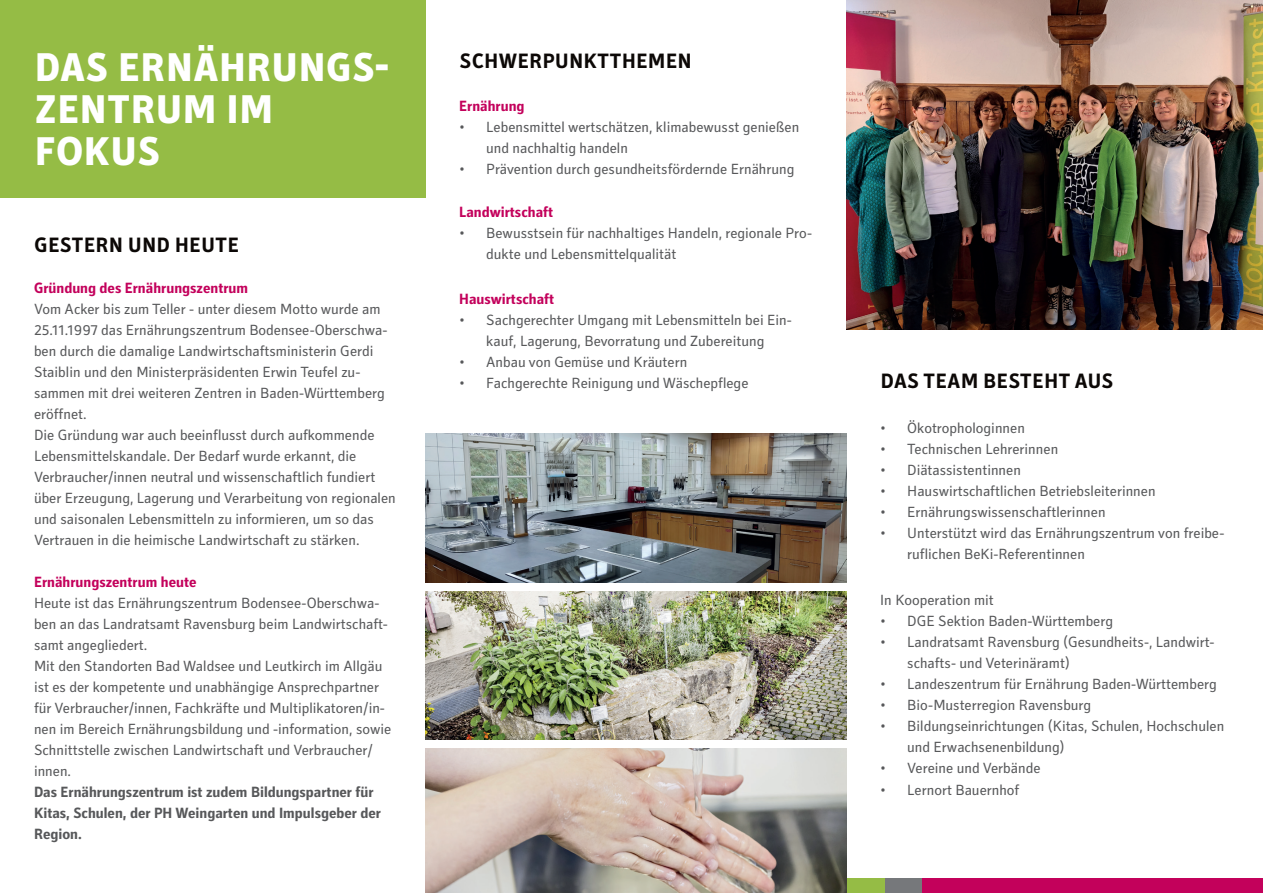
<style>
.page{position:relative;width:1263px;height:893px;background:#fff}
.page>*{position:absolute;margin:0;border:0;box-sizing:border-box;transform-origin:0 0}
.t1{font:800 40.5px/42px "Secca";letter-spacing:.03em;color:#fff}
.t2{font:700 21px "Secca";letter-spacing:.03em;color:#0c0806}
.t3{font:15px/21px "Secca";color:#57585a}
.t4{font:700 15px/21px "Secca";color:#57585a}
.t5{font:700 15px "Secca";color:#c3015b}
</style>
<div class="page">
<div style="left:0;top:0;width:425px;height:198px;background:#95bc45"></div>
<div style="left:884px;top:878px;width:38px;height:15px;background:#76787b"></div>
<div style="left:922px;top:878px;width:341px;height:15px;background:#c3015b"></div>
<div style="left:846px;top:878px;width:38px;height:15px;background:#95bc45"></div>
<img style="left:425px;top:434px;width:421px;height:148px">
<img style="left:425px;top:591px;width:421px;height:149px">
<img style="left:425px;top:748px;width:421px;height:145px">
<img style="left:846px;top:0;width:417px;height:329px">
<h1 class="t1" style="left:35px;top:48px;width:356px">DAS ERNÄHRUNGS-<br>ZENTRUM IM<br>FOKUS</h1>
<h2 class="t2" style="left:35px;top:232px;width:206px">GESTERN UND HEUTE</h2>
<p class="t5" style="left:34px;top:279px;width:216px">Gründung des Ernährungszentrum</p>
<p class="t3" style="left:34px;top:299px;width:363px">Vom Acker bis zum Teller - unter diesem Motto wurde am 25.11.1997 das Ernährungszentrum Bodensee-Oberschwa&shy;ben durch die damalige Landwirtschaftsministerin Gerdi Staiblin und den Ministerpräsidenten Erwin Teufel zu&shy;sammen mit drei weiteren Zentren in Baden-Württemberg eröffnet.<br>Die Gründung war auch beeinflusst durch aufkommende Lebensmittelskandale. Der Bedarf wurde erkannt, die Verbraucher/innen neutral und wissenschaftlich fundiert über Erzeugung, Lagerung und Verarbeitung von regionalen und saisonalen Lebensmitteln zu informieren, um so das Vertrauen in die heimische Landwirtschaft zu stärken.</p>
<p class="t5" style="left:34px;top:573px;width:164px">Ernährungszentrum heute</p>
<p class="t3" style="left:34px;top:593px;width:359px">Heute ist das Ernährungszentrum Bodensee-Oberschwa&shy;ben an das Landratsamt Ravensburg beim Landwirtschaft&shy;samt angegliedert.<br>Mit den Standorten Bad Waldsee und Leutkirch im Allgäu ist es der kompetente und unabhängige Ansprechpartner für Verbraucher/innen, Fachkräfte und Multiplikatoren/in&shy;nen im Bereich Ernährungsbildung und -information, sowie Schnittstelle zwischen Landwirtschaft und Verbraucher/ innen.</p>
<p class="t4" style="left:34px;top:782px;width:348px">Das Ernährungszentrum ist zudem Bildungspartner für<br>Kitas, Schulen, der PH Weingarten und Impulsgeber der<br>Region.</p>
<h2 class="t2" style="left:460px;top:49px;width:233px">SCHWERPUNKTTHEMEN</h2>
<p class="t5" style="left:459px;top:97px;width:67px">Ernährung</p>
<p class="t3" style="left:486px;top:117px;width:315px;text-indent:-27px">• Lebensmittel wertschätzen, klimabewusst genießen und nachhaltig handeln</p>
<p class="t3" style="left:459px;top:159px;width:337px">• Prävention durch gesundheitsfördernde Ernährung</p>
<p class="t5" style="left:459px;top:203px;width:95px">Landwirtschaft</p>
<p class="t3" style="left:486px;top:222px;width:327px;text-indent:-27px">• Bewusstsein für nachhaltiges Handeln, regionale Pro&shy;dukte und Lebensmittelqualität</p>
<p class="t5" style="left:459px;top:290px;width:96px">Hauswirtschaft</p>
<p class="t3" style="left:459px;top:309px;width:334px;text-align:center">• Sachgerechter Umgang mit Lebensmitteln bei Ein&shy;kauf, Lagerung, Bevorratung und Zubereitung</p>
<p class="t3" style="left:459px;top:351px;width:230px">• Anbau von Gemüse und Kräutern</p>
<p class="t3" style="left:459px;top:372px;width:291px">• Fachgerechte Reinigung und Wäschepflege</p>
<h2 class="t2" style="left:881px;top:368px;width:234px">DAS TEAM BESTEHT AUS</h2>
<p class="t3" style="left:880px;top:418px;width:146px">• Ökotrophologinnen</p>
<p class="t3" style="left:880px;top:439px;width:179px">• Technischen Lehrerinnen</p>
<p class="t3" style="left:880px;top:460px;width:142px">• Diätassistentinnen</p>
<p class="t3" style="left:880px;top:481px;width:277px">• Hauswirtschaftlichen Betriebsleiterinnen</p>
<p class="t3" style="left:880px;top:502px;width:227px">• Ernährungswissenschaftlerinnen</p>
<p class="t3" style="left:907px;top:523px;width:319px;text-indent:-27px">• Unterstützt wird das Ernährungszentrum von freibe&shy;ruflichen BeKi-Referentinnen</p>
<p class="t3" style="left:880px;top:590px;width:115px">In Kooperation mit</p>
<p class="t3" style="left:880px;top:611px;width:234px">• DGE Sektion Baden-Württemberg</p>
<p class="t3" style="left:907px;top:632px;width:309px;text-indent:-27px">• Landratsamt Ravensburg (Gesundheits-, Landwirt&shy;schafts- und Veterinäramt)</p>
<p class="t3" style="left:880px;top:674px;width:338px">• Landeszentrum für Ernährung Baden-Württemberg</p>
<p class="t3" style="left:880px;top:695px;width:212px">• Bio-Musterregion Ravensburg</p>
<p class="t3" style="left:907px;top:716px;width:319px;text-indent:-27px">• Bildungseinrichtungen (Kitas, Schulen, Hochschulen und Erwachsenenbildung)</p>
<p class="t3" style="left:880px;top:758px;width:162px">• Vereine und Verbände</p>
<p class="t3" style="left:880px;top:779px;width:141px">• Lernort Bauernhof</p>
</div>
